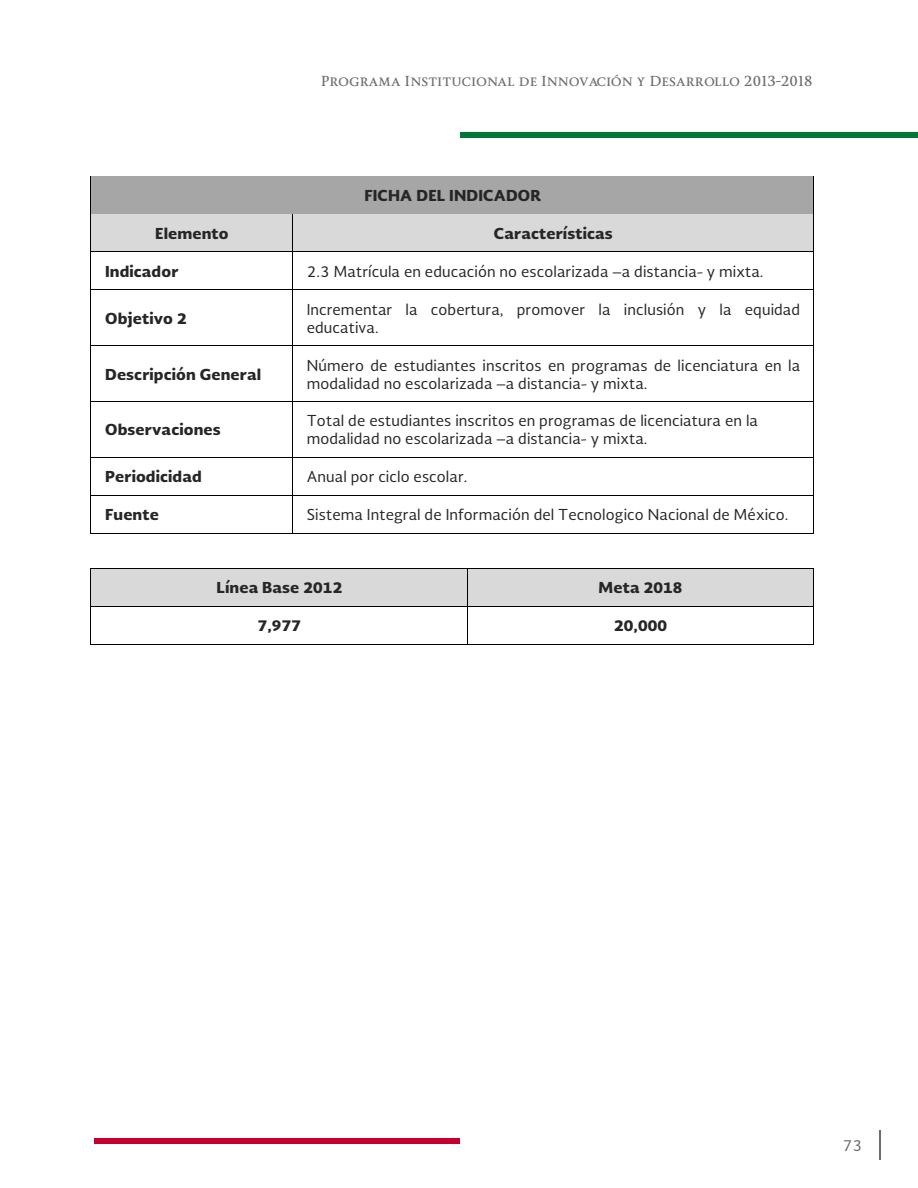
<style>
.page{position:relative;width:918px;height:1188px;background:#fff}
.page>*{position:absolute;margin:0;border:0;box-sizing:border-box;transform-origin:0 0}
.t1{font:15px "Soberana Sans";color:#6c6d70}
.t2{font:14.7px/18px "Soberana Sans";letter-spacing:.01em;color:#262626}
.t3{font:900 14.7px "Soberana Sans";letter-spacing:.01em;color:#262626}
.t4{font:700 13.5px "Soberana Titular";color:#6c6d70}
</style>
<div class="page">
<div style="left:1px;top:1138px;width:459px;height:6px;background:#c5002e"></div>
<div style="left:460px;top:132px;width:458px;height:5px;background:#007836"></div>
<svg style="left:880px;top:1131px;width:1px;height:29px"></svg>
<div style="left:0;top:162px;width:93px;height:1026px;background:#fff"></div>
<div style="left:92px;top:178px;width:721px;height:36px;background:#a6a6a6"></div>
<hr style="left:91px;top:176px;width:722px;height:1px;background:#000">
<hr style="left:91px;top:177px;width:722px;height:1px;background:#a6a6a6">
<hr style="left:91px;top:178px;width:1px;height:36px;background:#000">
<hr style="left:813px;top:178px;width:1px;height:36px;background:#000">
<div style="left:92px;top:215px;width:199px;height:36px;background:#d9d9d9"></div>
<div style="left:294px;top:215px;width:519px;height:36px;background:#d9d9d9"></div>
<hr style="left:91px;top:214px;width:201px;height:1px;background:#d9d9d9">
<hr style="left:293px;top:214px;width:520px;height:1px;background:#d9d9d9">
<hr style="left:91px;top:215px;width:1px;height:36px;background:#000">
<hr style="left:292px;top:215px;width:1px;height:36px;background:#000">
<hr style="left:813px;top:215px;width:1px;height:36px;background:#000">
<hr style="left:91px;top:251px;width:201px;height:1px;background:#000">
<hr style="left:293px;top:251px;width:520px;height:1px;background:#000">
<hr style="left:91px;top:253px;width:1px;height:37px;background:#000">
<hr style="left:292px;top:253px;width:1px;height:37px;background:#000">
<hr style="left:813px;top:253px;width:1px;height:37px;background:#000">
<hr style="left:91px;top:290px;width:201px;height:1px;background:#000">
<hr style="left:293px;top:290px;width:520px;height:1px;background:#000">
<hr style="left:91px;top:291px;width:1px;height:54px;background:#000">
<hr style="left:292px;top:291px;width:1px;height:54px;background:#000">
<hr style="left:813px;top:291px;width:1px;height:54px;background:#000">
<hr style="left:91px;top:345px;width:201px;height:1px;background:#000">
<hr style="left:293px;top:345px;width:520px;height:1px;background:#000">
<hr style="left:91px;top:347px;width:1px;height:54px;background:#000">
<hr style="left:292px;top:347px;width:1px;height:54px;background:#000">
<hr style="left:813px;top:347px;width:1px;height:54px;background:#000">
<hr style="left:91px;top:401px;width:201px;height:1px;background:#000">
<hr style="left:293px;top:401px;width:520px;height:1px;background:#000">
<hr style="left:91px;top:403px;width:1px;height:54px;background:#000">
<hr style="left:292px;top:403px;width:1px;height:54px;background:#000">
<hr style="left:813px;top:403px;width:1px;height:54px;background:#000">
<hr style="left:91px;top:457px;width:201px;height:1px;background:#000">
<hr style="left:293px;top:457px;width:520px;height:1px;background:#000">
<hr style="left:91px;top:459px;width:1px;height:36px;background:#000">
<hr style="left:292px;top:459px;width:1px;height:36px;background:#000">
<hr style="left:813px;top:459px;width:1px;height:36px;background:#000">
<hr style="left:91px;top:495px;width:201px;height:1px;background:#000">
<hr style="left:293px;top:495px;width:520px;height:1px;background:#000">
<hr style="left:91px;top:497px;width:1px;height:36px;background:#000">
<hr style="left:292px;top:497px;width:1px;height:36px;background:#000">
<hr style="left:813px;top:497px;width:1px;height:36px;background:#000">
<hr style="left:92px;top:533px;width:200px;height:1px;background:#000">
<hr style="left:294px;top:533px;width:173px;height:1px;background:#000">
<hr style="left:468px;top:533px;width:286px;height:1px;background:#000">
<hr style="left:755px;top:533px;width:58px;height:1px;background:#000">
<div style="left:92px;top:570px;width:374px;height:36px;background:#d9d9d9"></div>
<div style="left:469px;top:570px;width:344px;height:36px;background:#d9d9d9"></div>
<hr style="left:92px;top:568px;width:201px;height:1px;background:#000">
<hr style="left:92px;top:569px;width:201px;height:1px;background:#d9d9d9">
<hr style="left:293px;top:568px;width:174px;height:1px;background:#000">
<hr style="left:293px;top:569px;width:174px;height:1px;background:#d9d9d9">
<hr style="left:469px;top:568px;width:285px;height:1px;background:#000">
<hr style="left:469px;top:569px;width:285px;height:1px;background:#d9d9d9">
<hr style="left:755px;top:568px;width:58px;height:1px;background:#000">
<hr style="left:755px;top:569px;width:58px;height:1px;background:#d9d9d9">
<hr style="left:91px;top:570px;width:1px;height:36px;background:#000">
<hr style="left:467px;top:570px;width:1px;height:36px;background:#000">
<hr style="left:813px;top:570px;width:1px;height:36px;background:#000">
<hr style="left:91px;top:606px;width:376px;height:1px;background:#000">
<hr style="left:468px;top:606px;width:345px;height:1px;background:#000">
<hr style="left:91px;top:608px;width:1px;height:36px;background:#000">
<hr style="left:91px;top:644px;width:376px;height:1px;background:#000">
<hr style="left:467px;top:608px;width:1px;height:36px;background:#000">
<hr style="left:468px;top:644px;width:345px;height:1px;background:#000">
<hr style="left:813px;top:608px;width:1px;height:36px;background:#000">
<p class="t4" style="left:321px;top:72px;width:493px">Programa Institucional de Innovación y Desarrollo 2013-2018</p>
<p class="t3" style="left:364px;top:185px;width:178px">FICHA DEL INDICADOR</p>
<p class="t3" style="left:155px;top:223px;width:75px">Elemento</p>
<p class="t3" style="left:494px;top:223px;width:120px">Características</p>
<p class="t3" style="left:105px;top:261px;width:75px">Indicador</p>
<p class="t2" style="left:307px;top:262px;width:458px">2.3 Matrícula en educación no escolarizada –a distancia- y mixta.</p>
<p class="t3" style="left:105px;top:308px;width:83px">Objetivo 2</p>
<p class="t2" style="left:307px;top:300px;width:495px">Incrementar la cobertura, promover la inclusión y la equidad educativa.</p>
<p class="t3" style="left:105px;top:364px;width:158px">Descripción General</p>
<p class="t2" style="left:307px;top:356px;width:495px">Número de estudiantes inscritos en programas de licenciatura en la modalidad no escolarizada –a distancia- y mixta.</p>
<p class="t3" style="left:105px;top:420px;width:117px">Observaciones</p>
<p class="t2" style="left:307px;top:412px;width:453px">Total de estudiantes inscritos en programas de licenciatura en la modalidad no escolarizada –a distancia- y mixta.</p>
<p class="t3" style="left:105px;top:466px;width:98px">Periodicidad</p>
<p class="t2" style="left:307px;top:467px;width:162px">Anual por ciclo escolar.</p>
<p class="t3" style="left:105px;top:505px;width:55px">Fuente</p>
<p class="t2" style="left:307px;top:505px;width:483px">Sistema Integral de Información del Tecnologico Nacional de México.</p>
<p class="t3" style="left:217px;top:578px;width:127px">Línea Base 2012</p>
<p class="t3" style="left:599px;top:578px;width:85px">Meta 2018</p>
<p class="t3" style="left:258px;top:615px;width:45px">7,977</p>
<p class="t3" style="left:614px;top:615px;width:55px">20,000</p>
<p class="t1" style="left:843px;top:1136px;width:21px">73</p>
</div>
